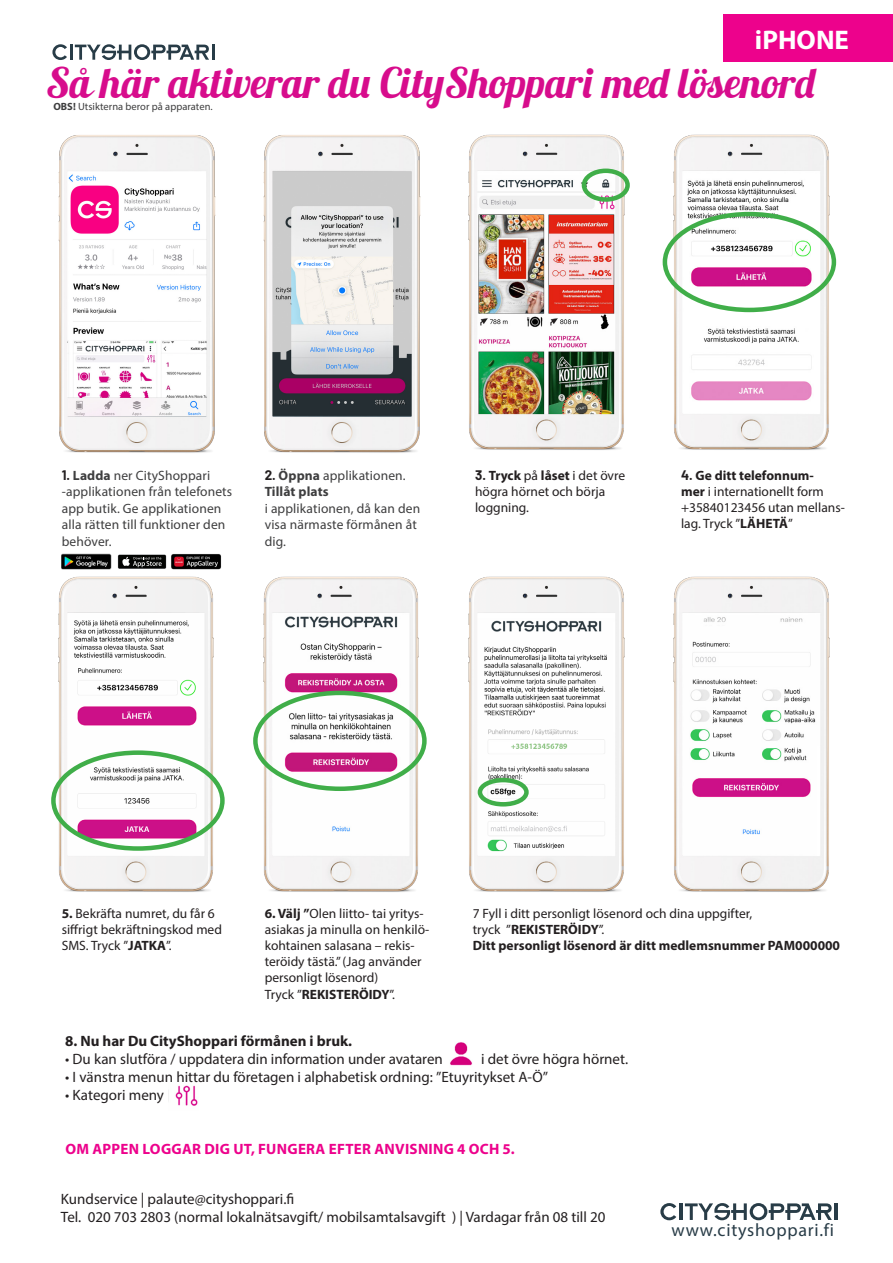
<style>
.page{position:relative;width:893px;height:1263px;background:#fff}
.page>*{position:absolute;margin:0;border:0;box-sizing:border-box;transform-origin:0 0}
.t1{font:42px "Lobster 1.3";color:#d70c8c}
.t2{font:700 27px "Myriad Pro";color:#fff}
.t3{font:18px "Myriad Pro";letter-spacing:.04em;color:#283c47}
.t4{font:15px "Myriad Pro";color:#231f20}
.t5{font:700 15px "Myriad Pro";letter-spacing:.02em;color:#ed028c}
.t6{font:700 15px "Myriad Pro";color:#231f20}
.t7{font:13.5px/16.2px "Myriad Pro";color:#231f20}
.t8{font:13.5px/16.5px "Myriad Pro";letter-spacing:.01em;color:#3e3e3f}
.t9{font:700 13.5px "Myriad Pro";color:#231f20}
.t10{font:10.5px "Myriad Pro";letter-spacing:.005em;color:#3e3e3f}
.s1{font-weight:700}
.s2{font-family:"Barlow";font-weight:700;color:#231f20}
.s3{font-family:"Barlow";font-weight:700}
.s4{font-weight:400}
</style>
<div class="page">
<img style="left:58px;top:135px;width:158px;height:318px">
<img style="left:468px;top:134px;width:162px;height:316px">
<img style="left:256px;top:576px;width:170px;height:316px">
<img style="left:666px;top:134px;width:170px;height:316px">
<img style="left:51px;top:576px;width:169px;height:316px">
<img style="left:468px;top:576px;width:157px;height:316px">
<img style="left:673px;top:576px;width:157px;height:316px">
<img style="left:263px;top:135px;width:158px;height:318px">
<div style="left:582px;top:169px;width:48px;height:33px;border:4px solid #40ae49;border-radius:50%"></div>
<div style="left:253px;top:691px;width:174px;height:100px;border:4px solid #40ae49;border-radius:50%"></div>
<div style="left:478px;top:778px;width:51px;height:28px;border:4px solid #40ae49;border-radius:50%"></div>
<div style="left:663px;top:212px;width:173px;height:100px;border:4px solid #40ae49;border-radius:50%"></div>
<div style="left:51px;top:750px;width:174px;height:101px;border:4px solid #40ae49;border-radius:50%"></div>
<hr style="left:212px;top:45px;width:3px;height:15px;background:#283c47">
<svg style="left:52px;top:44px;width:157px;height:16px"></svg>
<hr style="left:835px;top:1203px;width:3px;height:17px;background:#283c47">
<svg style="left:660px;top:1203px;width:16px;height:17px"></svg>
<hr style="left:679px;top:1203px;width:3px;height:17px;background:#283c47">
<svg style="left:685px;top:1203px;width:147px;height:17px"></svg>
<img style="left:450px;top:1042px;width:22px;height:24px">
<img style="left:175px;top:1085px;width:23px;height:21px">
<div style="left:724px;top:15px;width:169px;height:47px;background:#ed028c"></div>
<img style="left:61px;top:553px;width:50px;height:17px">
<div style="left:118px;top:554px;width:48px;height:15px;background:#bebfc0;border-radius:2px"></div>
<div style="left:118px;top:555px;width:48px;height:14px;background:#040503"></div>
<svg style="left:122px;top:557px;width:40px;height:10px"></svg>
<img style="left:171px;top:554px;width:51px;height:16px">
<p class="t2" style="left:755px;top:22px;width:96px">iPHONE</p>
<p class="t1" style="left:46px;top:56px;width:771px">Så här aktiverar du CityShoppari med lösenord</p>
<p class="t10" style="left:53px;top:100px;width:161px"><span class="s1">OBS!</span> Utsikterna beror på apparaten.</p>
<p class="t8" style="left:62px;top:467px;width:172px"><span class="s2">1.</span> <span class="s1">Ladda</span> ner CityShoppari -applikationen från telefonets app butik. Ge applikationen alla rätten till funktioner den behöver.</p>
<p class="t8" style="left:265px;top:467px;width:157px"><span class="s2">2.</span> <span class="s1">Öppna</span> applikationen.<br><span class="s1">Tillåt plats<br></span>i applikationen, då kan den visa närmaste förmånen åt dig.</p>
<p class="t7" style="left:475px;top:467px;width:152px"><span class="s3">3.</span> <span class="s1">Tryck</span> på <span class="s1">låset</span> i det övre högra hörnet och börja loggning.</p>
<p class="t7" style="left:681px;top:467px;width:165px"><span class="s3">4.</span> <span class="s1">Ge ditt telefonnum-<br>mer</span> i internationellt form +35840123456 utan mellans&shy;lag. Tryck ”<span class="s1">LÄHETÄ</span>”</p>
<p class="t7" style="left:62px;top:905px;width:162px"><span class="s1">5.</span> Bekräfta numret, du får 6 siffrigt bekräftningskod med<br>SMS. Tryck ”<span class="s1">JATKA</span>”.</p>
<p class="t7" style="left:265px;top:905px;width:166px"><span class="s1">6. Välj ”</span>Olen liitto- tai yritys&shy;asiakas ja minulla on henkilö&shy;kohtainen salasana – rekis&shy;teröidy tästä.” (Jag använder personligt lösenord)</p>
<p class="t9" style="left:265px;top:985px;width:132px"><span class="s4">Tryck ”</span>REKISTERÖIDY<span class="s4">”.</span></p>
<p class="t7" style="left:473px;top:905px;width:281px">7 Fyll i ditt personligt lösenord och dina uppgifter, tryck ”<span class="s1">REKISTERÖIDY</span>”.</p>
<p class="t9" style="left:473px;top:937px;width:369px">Ditt personligt lösenord är ditt medlemsnummer PAM000000</p>
<p class="t6" style="left:65px;top:1031px;width:288px">8. Nu har Du CityShoppari förmånen i bruk.</p>
<p class="t4" style="left:65px;top:1049px;width:379px">• Du kan slutföra / uppdatera din information under avataren</p>
<p class="t4" style="left:481px;top:1049px;width:149px">i det övre högra hörnet.</p>
<p class="t4" style="left:65px;top:1067px;width:484px">• I vänstra menun hittar du företagen i alphabetisk ordning: ”Etuyritykset A-Ö”</p>
<p class="t4" style="left:65px;top:1085px;width:100px">• Kategori meny</p>
<p class="t5" style="left:65px;top:1139px;width:451px">OM APPEN LOGGAR DIG UT, FUNGERA EFTER ANVISNING 4 OCH 5.</p>
<p class="t4" style="left:61px;top:1189px;width:235px">Kundservice | palaute@cityshoppari.fi</p>
<p class="t4" style="left:61px;top:1207px;width:546px">Tel. 020 703 2803 (normal lokalnätsavgift/ mobilsamtalsavgift ) | Vardagar från 08 till 20</p>
<p class="t3" style="left:672px;top:1218px;width:164px">www.cityshoppari.fi</p>
</div>
